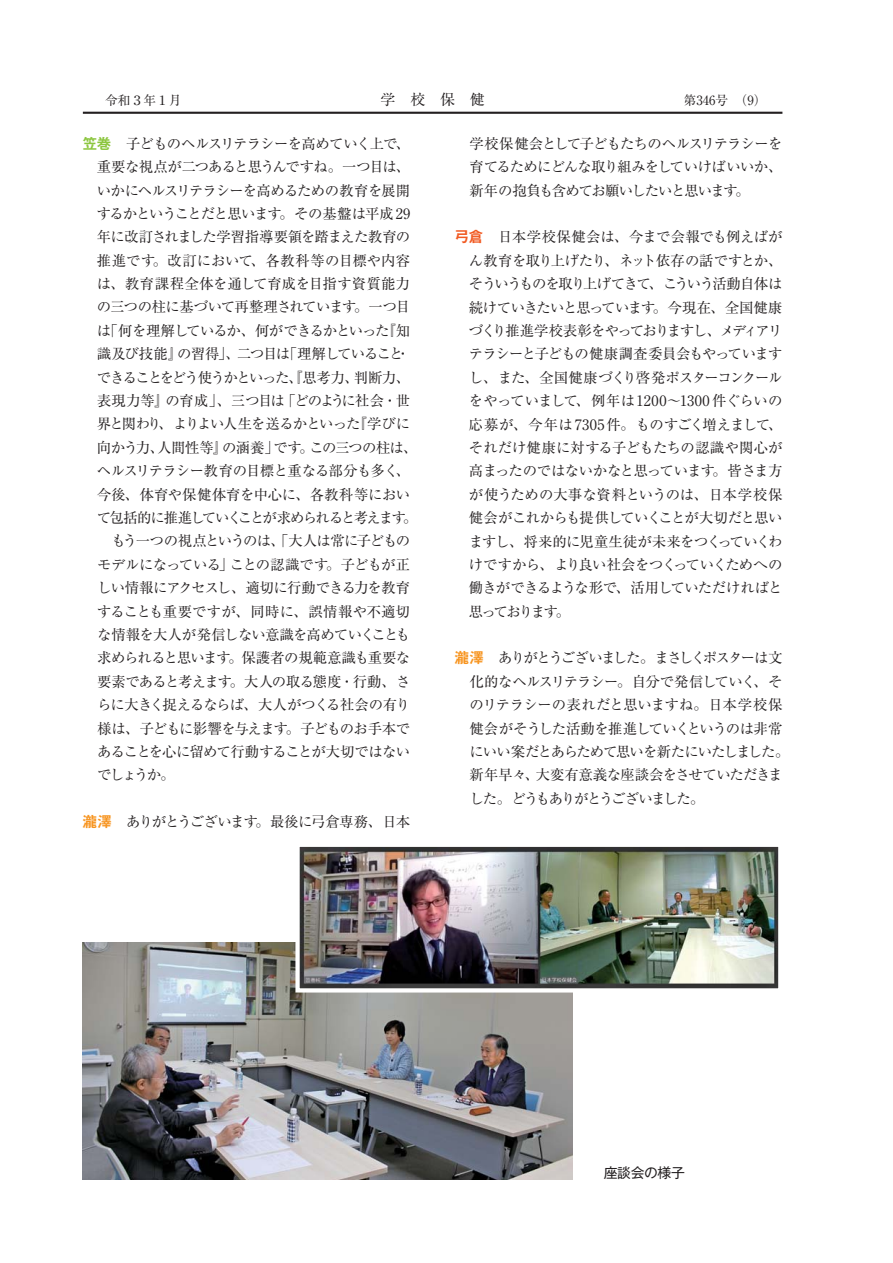
<style>
.page{position:relative;width:893px;height:1263px;background:#fff}
.page>*{position:absolute;margin:0;border:0;box-sizing:border-box;transform-origin:0 0}
.t1{font:14.85px "Ryumin Pr 6 N Reg 90 msp RKSJ H";color:#231f20}
.t2{font:14.4px/23.4px "Ryumin Pro Regular 90 msp RKSJ H";letter-spacing:-.055em;color:#231f20;text-align:justify}
.t3{font:14.4px "Ryumin Pro Regular 90 msp RKSJ H";letter-spacing:-.075em;color:#231f20}
.t4{font:14.4px "Ryumin Pro Regular 90 msp RKSJ H";letter-spacing:-.09em;color:#231f20}
.t5{font:14.4px "Ryumin Pro Regular 90 msp RKSJ H";letter-spacing:-.11em;color:#231f20}
.t6{font:14.4px "Ryumin Pro Regular 90 msp RKSJ H";letter-spacing:-.035em;color:#231f20}
.t7{font:14.4px "Ryumin Pro Regular 90 msp RKSJ H";letter-spacing:-.08em;color:#231f20}
.t8{font:14.4px "Ryumin Pro Regular 90 msp RKSJ H";letter-spacing:-.025em;color:#231f20}
.t9{font:14.4px "Ryumin Pro Regular 90 msp RKSJ H";letter-spacing:-.03em;color:#231f20}
.t10{font:14.4px "Ryumin Pro Regular 90 msp RKSJ H";letter-spacing:.005em;color:#231f20}
.t11{font:14.4px "Ryumin Pro Regular 90 msp RKSJ H";letter-spacing:.01em;color:#231f20}
.t12{font:14.4px "Ryumin Pro Regular 90 msp RKSJ H";color:#231f20}
.t13{font:14.4px "Ryumin Pro Regular 90 msp RKSJ H";letter-spacing:.015em;color:#231f20}
.t14{font:13.8px "Gothic MB101 Pro Regular 90 msp RKSJ H";letter-spacing:-.02em;color:#231f20}
.t15{font:12.75px "Ryumin Pr 6 N Reg 90 msp RKSJ H";color:#231f20}
.s1{font-family:"Gothic MB101 Pro De Bold 90 msp RKSJ H";color:#8cc63f}
.s2{font-family:"Gothic MB101 Pro De Bold 90 msp RKSJ H";color:#f7931d}
.s3{font-family:"Gothic MB101 Pro De Bold 90 msp RKSJ H";color:#f15a22}
</style>
<div class="page">
<img style="left:83px;top:942px;width:490px;height:238px">
<img style="left:293px;top:846px;width:486px;height:149px">
<hr style="left:83px;top:112px;width:699px;height:2px;background:#231f20">
<p class="t15" style="left:105px;top:95px;width:78px">令和３年１月</p>
<p class="t1" style="left:380px;top:93px;width:106px">学　校　保　健</p>
<p class="t15" style="left:683px;top:95px;width:84px">第346号　（9）</p>
<p class="t2" style="left:83px;top:134px;width:329px"><span class="s1">笠 巻　</span>子どものヘルスリテラシーを高めていく上で、</p>
<p class="t2" style="left:97px;top:157px;width:315px">重要な視点が二つあると思うんですね。一つ目は、</p>
<p class="t2" style="left:97px;top:180px;width:315px">いかにヘルスリテラシーを高めるための教育を展開</p>
<p class="t2" style="left:97px;top:204px;width:315px">するかということだと思います。その基盤は平成 29</p>
<p class="t2" style="left:97px;top:227px;width:315px">年に改訂されました学習指導要領を踏まえた教育の</p>
<p class="t10" style="left:97px;top:255px;width:315px">推進です。改訂において、各教科等の目標や内容</p>
<p class="t11" style="left:97px;top:278px;width:315px">は、教育課程全体を通して育成を目指す資質能力</p>
<p class="t2" style="left:97px;top:297px;width:315px">の三つの柱に基づいて再整理されています。一つ目</p>
<p class="t2" style="left:97px;top:321px;width:315px">は「何を理解しているか、何ができるかといった『知</p>
<p class="t3" style="left:97px;top:348px;width:315px">識及び技能』の習得」、二つ目は「理解していること・</p>
<p class="t4" style="left:97px;top:372px;width:315px">できることをどう使うかといった、『思考力、判断力、</p>
<p class="t6" style="left:97px;top:395px;width:315px">表現力等』の育成」、三つ目は「どのように社会・世</p>
<p class="t7" style="left:97px;top:419px;width:315px">界と関わり、よりよい人生を送るかといった『学びに</p>
<p class="t2" style="left:97px;top:438px;width:322px">向かう力、人間性等』の涵養」です。この三つの柱は、</p>
<p class="t2" style="left:97px;top:461px;width:315px">ヘルスリテラシー教育の目標と重なる部分も多く、</p>
<p class="t12" style="left:97px;top:489px;width:315px">今後、体育や保健体育を中心に、各教科等におい</p>
<p class="t5" style="left:97px;top:512px;width:322px">て包括的に推進していくことが求められると考えます。</p>
<p class="t2" style="left:83px;top:531px;width:329px">　 　もう一つの視点というのは、「大人は常に子どもの</p>
<p class="t8" style="left:97px;top:559px;width:315px">モデルになっている」ことの認識です。子どもが正</p>
<p class="t2" style="left:97px;top:578px;width:315px">しい情報にアクセスし、適切に行動できる力を教育</p>
<p class="t13" style="left:97px;top:606px;width:315px">することも重要ですが、同時に、誤情報や不適切</p>
<p class="t2" style="left:97px;top:625px;width:315px">な情報を大人が発信しない意識を高めていくことも</p>
<p class="t9" style="left:97px;top:653px;width:315px">求められると思います。保護者の規範意識も重要な</p>
<p class="t2" style="left:97px;top:672px;width:315px">要素であると考えます。大人の取る態度・行動、さ</p>
<p class="t2" style="left:97px;top:695px;width:315px">らに大きく捉えるならば、大人がつくる社会の有り</p>
<p class="t2" style="left:97px;top:718px;width:315px">様は、子どもに影響を与えます。子どものお手本で</p>
<p class="t2" style="left:97px;top:742px;width:315px">あることを心に留めて行動することが大切ではない</p>
<p class="t2" style="left:97px;top:765px;width:79px">でしょうか。</p>
<p class="t2" style="left:83px;top:812px;width:329px"><span class="s2">瀧 澤　</span>ありがとうございます。最後に弓倉専務、日本</p>
<p class="t2" style="left:469px;top:134px;width:314px">学校保健会として子どもたちのヘルスリテラシーを育てるためにどんな取り組みをしていけばいいか、新年の抱負も含めてお願いしたいと思います。</p>
<p class="t2" style="left:469px;top:227px;width:315px;text-indent:-14px"><span class="s3">弓 倉　</span>日本学校保健会は、今まで会報でも例えばがん教育を取り上げたり、ネット依存の話ですとか、そういうものを取り上げてきて、こういう活動自体は続けていきたいと思っています。今現在、全国健康づくり推進学校表彰をやっておりますし、メディアリテラシーと子どもの健康調査委員会もやっていますし、また、全国健康づくり啓発ポスターコンクールをやっていまして、例年は1200～1300件ぐらいの応募が、今年は7305件。ものすごく増えまして、それだけ健康に対する子どもたちの認識や関心が高まったのではないかなと思っています。皆さま方が使うための大事な資料というのは、日本学校保健会がこれからも提供していくことが大切だと思いますし、将来的に児童生徒が未来をつくっていくわけですから、より良い社会をつくっていくためへの働きができるような形で、活用していただければと思っております。</p>
<p class="t2" style="left:469px;top:648px;width:322px;text-align:left;text-indent:-15px"><span class="s2">瀧 澤　</span>ありがとうございました。まさしくポスターは文化的なヘルスリテラシー。自分で発信していく、そのリテラシーの表れだと思いますね。日本学校保健会がそうした活動を推進していくというのは非常にいい案だとあらためて思いを新たにいたしました。新年早々、大変有意義な座談会をさせていただきました。どうもありがとうございました。</p>
<p class="t14" style="left:604px;top:1168px;width:83px">座談会の様子</p>
</div>
